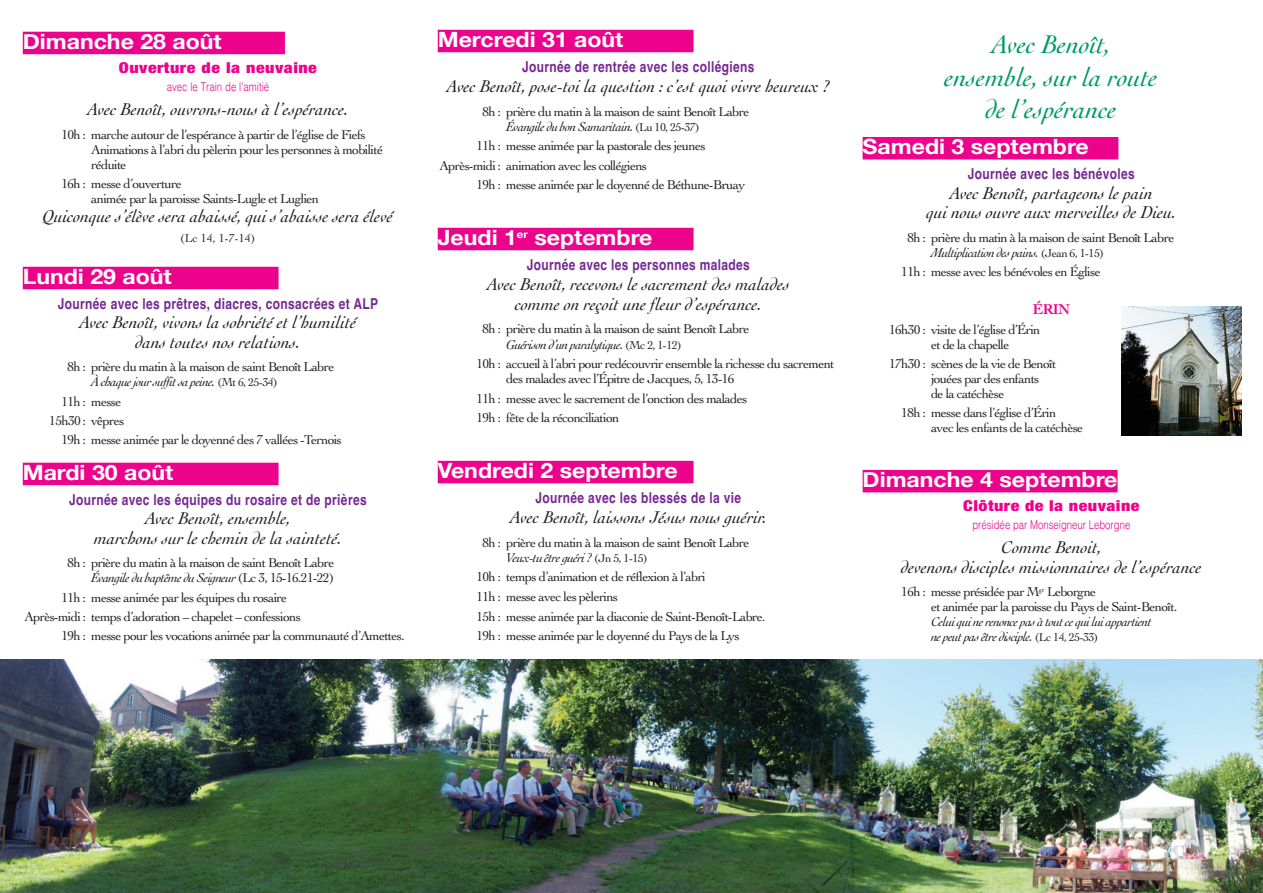
<style>
.page{position:relative;width:1263px;height:893px;background:#fff}
.page>*{position:absolute;margin:0;border:0;box-sizing:border-box;transform-origin:0 0}
.t1{font:italic 27px/32.4px "Cochin";color:#009a65;text-align:center}
.t2{font:700 21px "Helvetica Neue";color:#fff;scale:1.1 1}
.t3{font:italic 18px/19.5px "Cochin";color:#231f20;text-align:center}
.t4{font:700 15px "Helvetica";letter-spacing:.03em;color:#762a91;scale:.8 1}
.t5{font:900 condensed 15px "Helvetica Neue";letter-spacing:.025em;color:#ed028c;scale:1.2 1}
.t6{font:700 15px "Cochin";color:#ed028c}
.t7{font:13.5px/15px "Cochin";letter-spacing:-.05em;color:#231f20}
.t8{font:italic 13.5px/15px "Cochin";letter-spacing:-.045em;color:#231f20}
.t9{font:300 12px "Helvetica";color:#ed028c;scale:.8 1}
.t10{font:12px "Cochin";color:#231f20}
.s1{font-style:italic}
.s2{font-size:12px}
.s3{font-style:normal;font-size:12px}
</style>
<div class="page">
<div style="left:23px;top:32px;width:262px;height:22px;background:#ed028c"></div>
<div style="left:23px;top:267px;width:256px;height:22px;background:#ed028c"></div>
<div style="left:23px;top:463px;width:256px;height:22px;background:#ed028c"></div>
<div style="left:438px;top:30px;width:255px;height:22px;background:#ed028c"></div>
<div style="left:438px;top:228px;width:255px;height:22px;background:#ed028c"></div>
<div style="left:438px;top:461px;width:255px;height:22px;background:#ed028c"></div>
<div style="left:863px;top:137px;width:255px;height:22px;background:#ed028c"></div>
<div style="left:863px;top:470px;width:254px;height:22px;background:#ed028c"></div>
<img style="left:0;top:660px;width:1263px;height:233px">
<img style="left:1121px;top:306px;width:121px;height:129px">
<h2 class="t2" style="left:23px;top:29px;width:182px">Dimanche 28 août</h2>
<p class="t5" style="left:119px;top:55px;width:166px">Ouverture de la neuvaine</p>
<p class="t9" style="left:167px;top:77px;width:130px">avec le Train de l’amitié</p>
<h3 class="t3" style="left:87px;top:98px;width:262px">Avec Benoît, ouvrons-nous à l’espérance.</h3>
<p class="t7" style="left:91px;top:126px;width:293px;text-indent:-30px">10h : marche autour de l’espérance à partir de l’église de Fiefs<br>Animations à l’abri du pèlerin pour les personnes à mobilité réduite</p>
<p class="t7" style="left:91px;top:175px;width:229px;text-indent:-30px">16h : messe d’ouverture<br>animée par la paroisse Saints-Lugle et Luglien</p>
<h3 class="t3" style="left:43px;top:206px;width:352px">Quiconque s’élève sera abaissé, qui s’abaisse sera élevé</h3>
<p class="t10" style="left:180px;top:230px;width:77px">(Lc 14, 1-7-14)</p>
<h2 class="t2" style="left:23px;top:264px;width:137px">Lundi 29 août</h2>
<p class="t4" style="left:58px;top:295px;width:402px">Journée avec les prêtres, diacres, consacrées et ALP</p>
<h3 class="t3" style="left:79px;top:312px;width:278px">Avec Benoît, vivons la sobriété et l’humilité dans toutes nos relations.</h3>
<p class="t7" style="left:91px;top:359px;width:245px;text-indent:-24px">8h : prière du matin à la maison de saint Benoît Labre<br><span class="s1">À chaquejour suffit sa peine.</span> <span class="s2">(Mt 6, 25-34)</span></p>
<p class="t7" style="left:61px;top:393px;width:62px">11h : messe</p>
<p class="t7" style="left:49px;top:412px;width:77px">15h30 : vêpres</p>
<p class="t7" style="left:61px;top:432px;width:282px">19h : messe animée par le doyenné des 7 vallées -Ternois</p>
<h2 class="t2" style="left:23px;top:460px;width:138px">Mardi 30 août</h2>
<p class="t4" style="left:69px;top:491px;width:373px">Journée avec les équipes du rosaire et de prières</p>
<h3 class="t3" style="left:94px;top:508px;width:249px">Avec Benoît, ensemble,<br>marchons sur le chemin de la sainteté.</h3>
<p class="t7" style="left:68px;top:555px;width:268px;text-align:right">8h : prière du matin à la maison de saint Benoît Labre<br><span class="s1">Évangile du baptême du Seigneur</span> (Lc 3, 15-16.21-22)</p>
<p class="t7" style="left:61px;top:589px;width:227px">11h : messe animée par les équipes du rosaire</p>
<p class="t7" style="left:24px;top:608px;width:278px">Après-midi : temps d’adoration – chapelet – confessions</p>
<p class="t7" style="left:61px;top:627px;width:345px">19h : messe pour les vocations animée par la communauté d’Amettes.</p>
<h2 class="t2" style="left:438px;top:27px;width:170px">Mercredi 31 août</h2>
<p class="t4" style="left:522px;top:58px;width:292px">Journée de rentrée avec les collégiens</p>
<h3 class="t3" style="left:447px;top:75px;width:384px">Avec Benoît, pose-toi la question : c’est quoi vivre heureux ?</h3>
<p class="t7" style="left:506px;top:103px;width:245px;text-indent:-24px">8h : prière du matin à la maison de saint Benoît Labre<br><span class="s1">Évangile du bon Samaritain.</span> <span class="s2">(Lu 10, 25-37)</span></p>
<p class="t7" style="left:439px;top:136px;width:268px;line-height:19.5px;text-indent:37px">11h : messe animée par la pastorale des jeunes<br>Après-midi : animation avec les collégiens</p>
<p class="t7" style="left:476px;top:177px;width:270px">19h : messe animée par le doyenné de Béthune-Bruay</p>
<h2 class="t2" style="left:438px;top:225px;width:197px">Jeudi 1<sup>er</sup> septembre</h2>
<p class="t4" style="left:527px;top:256px;width:280px">Journée avec les personnes malades</p>
<h3 class="t3" style="left:487px;top:273px;width:304px">Avec Benoît, recevons le sacrement des malades comme on reçoit une fleur d’espérance.</h3>
<p class="t7" style="left:506px;top:321px;width:245px;text-indent:-24px">8h : prière du matin à la maison de saint Benoît Labre<br><span class="s1">Guérison d’un paralytique.</span> <span class="s2">(Mc 2, 1-12)</span></p>
<p class="t7" style="left:506px;top:356px;width:330px;text-indent:-30px">10h : accueil à l’abri pour redécouvrir ensemble la richesse du sacrement des malades avec l’Épitre de Jacques, 5, 13-16</p>
<p class="t7" style="left:476px;top:388px;width:272px;line-height:19.5px">11h : messe avec le sacrement de l’onction des malades<br>19h : fête de la réconciliation</p>
<h2 class="t2" style="left:438px;top:458px;width:220px">Vendredi 2 septembre</h2>
<p class="t4" style="left:535px;top:489px;width:259px">Journée avec les blessés de la vie</p>
<h3 class="t3" style="left:510px;top:506px;width:258px">Avec Benoît, laissons Jésus nous guérir.</h3>
<p class="t7" style="left:506px;top:534px;width:245px;text-indent:-24px">8h : prière du matin à la maison de saint Benoît Labre<br><span class="s1">Veux-tu être guéri ?</span> <span class="s2">(Jn 5, 1-15)</span></p>
<p class="t7" style="left:476px;top:567px;width:291px;line-height:19.5px">10h : temps d’animation et de réflexion à l’abri<br>11h : messe avec les pèlerins<br>15h : messe animée par la diaconie de Saint-Benoît-Labre.<br>19h : messe animée par le doyenné du Pays de la Lys</p>
<h1 class="t1" style="left:945px;top:27px;width:214px">Avec Benoît, ensemble, sur la route de l’espérance</h1>
<h2 class="t2" style="left:863px;top:134px;width:207px">Samedi 3 septembre</h2>
<p class="t4" style="left:968px;top:165px;width:210px">Journée avec les bénévoles</p>
<h3 class="t3" style="left:927px;top:182px;width:251px">Avec Benoît, partageons le pain<br>qui nous ouvre aux merveilles de Dieu.</h3>
<p class="t7" style="left:931px;top:229px;width:245px;text-indent:-24px">8h : prière du matin à la maison de saint Benoît Labre<br><span class="s1">Multiplication des pains.</span> <span class="s2">(Jean 6, 1-15)</span></p>
<p class="t7" style="left:901px;top:263px;width:201px">11h : messe avec les bénévoles en Église</p>
<p class="t6" style="left:1033px;top:299px;width:39px">ÉRIN</p>
<p class="t7" style="left:931px;top:321px;width:111px;text-indent:-42px">16h30 : visite de l’église d’Érin et de la chapelle</p>
<p class="t7" style="left:931px;top:355px;width:127px;text-indent:-42px">17h30 : scènes de la vie de Benoît jouées par des enfants<br>de la catéchèse</p>
<p class="t7" style="left:931px;top:405px;width:154px;text-indent:-30px">18h : messe dans l’église d’Érin<br>avec les enfants de la catéchèse</p>
<h2 class="t2" style="left:863px;top:467px;width:233px">Dimanche 4 septembre</h2>
<p class="t5" style="left:963px;top:493px;width:148px">Clôture de la neuvaine</p>
<p class="t9" style="left:972px;top:515px;width:199px">présidée par Monseigneur Leborgne</p>
<h3 class="t3" style="left:901px;top:537px;width:302px">Comme Benoit,<br>devenons disciples missionnaires de l’espérance</h3>
<p class="t7" style="left:931px;top:584px;width:248px;text-indent:-30px">16h : messe présidée par M<sup>gr</sup> Leborgne<br>et animée par la paroisse du Pays de Saint-Benoît.</p>
<p class="t8" style="left:931px;top:614px;width:222px">Celui qui ne renonce pas à tout ce qui lui appartient ne peut pas être disciple. <span class="s3">(Lc 14, 25-33)</span></p>
</div>
